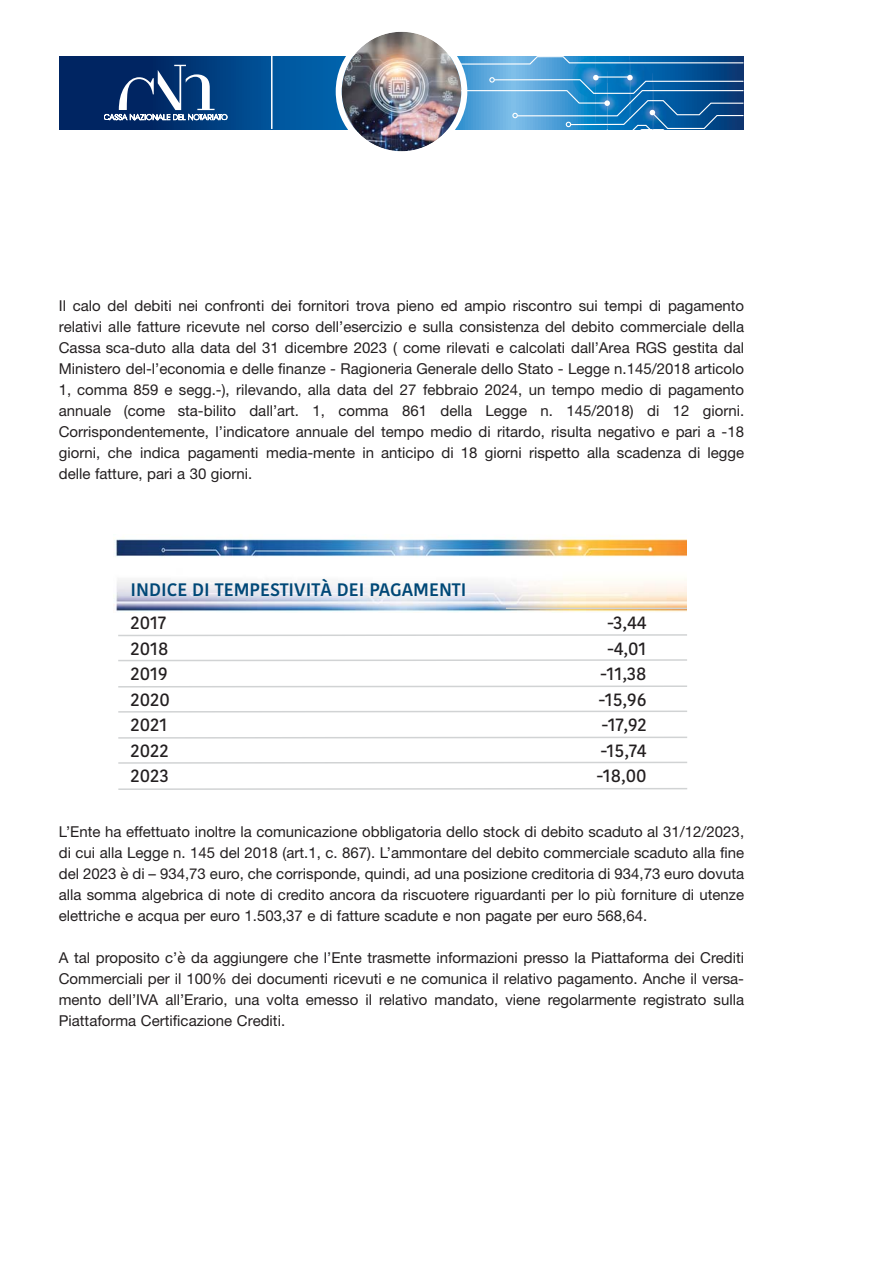
<style>
.page{position:relative;width:893px;height:1263px;background:#fff}
.page>*{position:absolute;margin:0;border:0;box-sizing:border-box;transform-origin:0 0}
.t1{font:600 18px/25.5px "Kohinoor Latin";color:#231f20}
.t2{font:500 18px "Kohinoor Latin";color:#004877}
.t3{font:15px/21px "Helvetica Neue";color:#231f20;text-align:justify}
</style>
<div class="page">
<svg style="left:60px;top:56px;width:276px;height:73px;background:#004386"></svg>
<hr style="left:271px;top:56px;width:2px;height:73px;background:#fff">
<svg style="left:104px;top:65px;width:123px;height:55px"></svg>
<img style="left:113px;top:537px;width:574px;height:75px">
<hr style="left:506px;top:607px;width:181px;height:2px;background:#d1d3d4">
<svg style="left:118px;top:659px;width:569px;height:3px"></svg>
<svg style="left:118px;top:634px;width:569px;height:3px"></svg>
<svg style="left:118px;top:710px;width:569px;height:3px"></svg>
<svg style="left:118px;top:685px;width:569px;height:3px"></svg>
<svg style="left:118px;top:761px;width:569px;height:3px"></svg>
<svg style="left:118px;top:736px;width:569px;height:3px"></svg>
<svg style="left:118px;top:788px;width:570px;height:2px"></svg>
<img style="left:336px;top:31px;width:408px;height:121px">
<p class="t3" style="left:59px;top:297px;width:687px">Il calo del debiti nei confronti dei fornitori trova pieno ed ampio riscontro sui tempi di pagamento relativi alle fatture ricevute nel corso dell’esercizio e sulla consistenza del debito commerciale della Cassa sca-duto alla data del 31 dicembre 2023 ( come rilevati e calcolati dall’Area RGS gestita dal Ministero del-l’economia e delle finanze - Ragioneria Generale dello Stato - Legge n.145/2018 articolo 1, comma 859 e segg.-), rilevando, alla data del 27 febbraio 2024, un tempo medio di pagamento annuale (come sta-bilito dall’art. 1, comma 861 della Legge n. 145/2018) di 12 giorni.<br>Corrispondentemente, l’indicatore annuale del tempo medio di ritardo, risulta negativo e pari a -18 giorni, che indica pagamenti media-mente in anticipo di 18 giorni rispetto alla scadenza di legge delle fatture, pari a 30 giorni.</p>
<p class="t2" style="left:131px;top:582px;width:337px">INDICE DI TEMPESTIVITÀ DEI PAGAMENTI</p>
<p class="t1" style="left:131px;top:612px;width:41px">2017<br>2018<br>2019<br>2020<br>2021<br>2022<br>2023</p>
<p class="t1" style="left:597px;top:612px;width:51px;text-align:center">-3,44 -4,01 -11,38 -15,96 -17,92 -15,74 -18,00</p>
<p class="t3" style="left:59px;top:822px;width:687px">L’Ente ha effettuato inoltre la comunicazione obbligatoria dello stock di debito scaduto al 31/12/2023, di cui alla Legge n. 145 del 2018 (art.1, c. 867). L’ammontare del debito commerciale scaduto alla fine del 2023 è di – 934,73 euro, che corrisponde, quindi, ad una posizione creditoria di 934,73 euro dovuta alla somma algebrica di note di credito ancora da riscuotere riguardanti per lo più forniture di utenze elettriche e acqua per euro 1.503,37 e di fatture scadute e non pagate per euro 568,64.</p>
<p class="t3" style="left:59px;top:948px;width:687px">A tal proposito c’è da aggiungere che l’Ente trasmette informazioni presso la Piattaforma dei Crediti Commerciali per il 100% dei documenti ricevuti e ne comunica il relativo pagamento. Anche il versa&shy;mento dell’IVA all’Erario, una volta emesso il relativo mandato, viene regolarmente registrato sulla Piattaforma Certificazione Crediti.</p>
</div>
